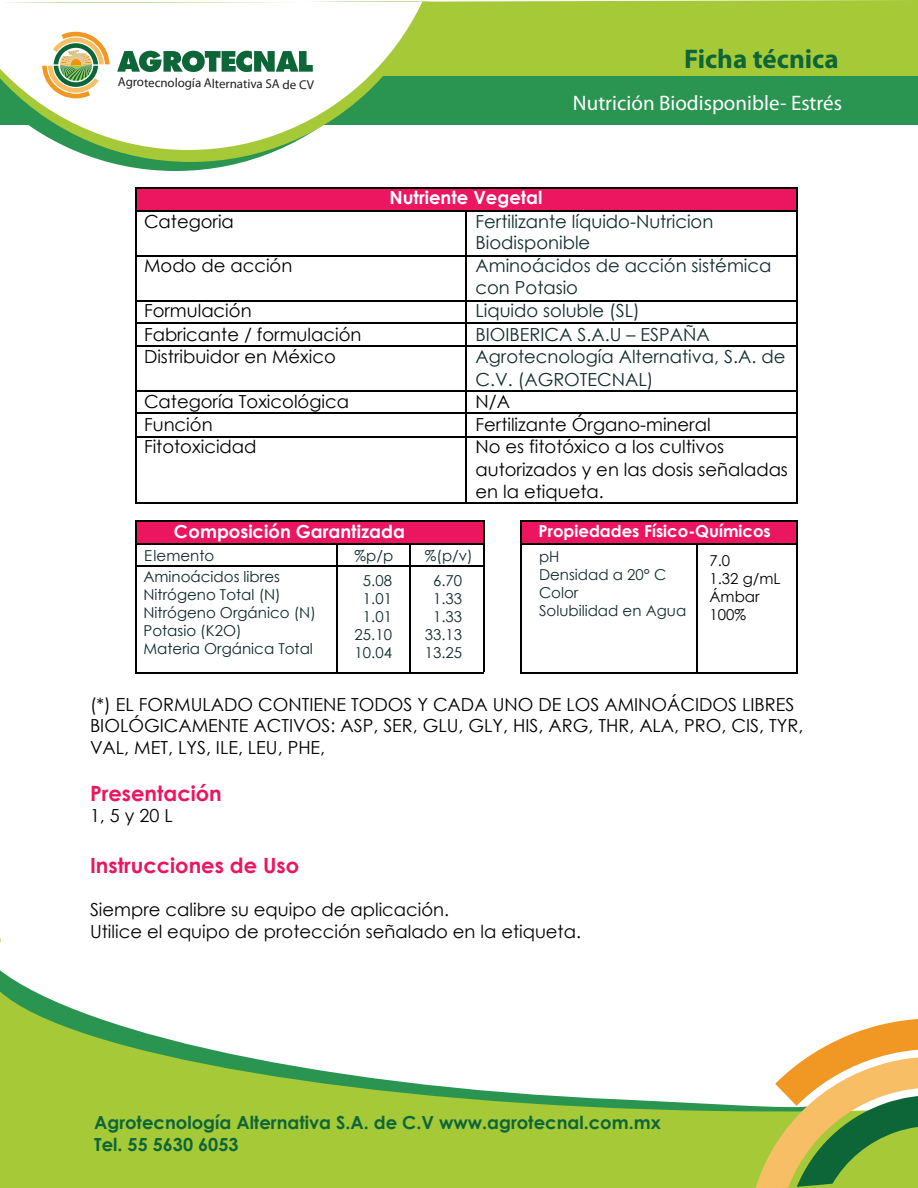
<style>
.page{position:relative;width:918px;height:1188px;background:#fff}
.page>*{position:absolute;margin:0;border:0;box-sizing:border-box;transform-origin:0 0}
.t1{font:700 27px "Myriad Pro";color:#0c6638}
.t2{font:700 21px "Century Gothic";color:#ec1560}
.t3{font:21px "Myriad Pro";color:#fff}
.t4{font:18px/22.5px "Century Gothic";color:#000}
.t5{font:18px/22.5px "Century Gothic";color:#122c2e}
.t6{font:18px/21.6px "Century Gothic";color:#020202}
.t7{font:700 18px/21.6px "Century Gothic";color:#0c6638}
.t8{font:700 18px "Century Gothic";color:#fff}
.t9{font:700 16.5px "Century Gothic";color:#fff}
.t10{font:15px/18px "Century Gothic";color:#0e292c;text-align:center}
.t11{font:15px/18px "Century Gothic";color:#122c2e}
.t12{font:15px/18px "Century Gothic";color:#000}
.t13{font:12.9px "Myriad Pro";color:#231f20}
</style>
<div class="page">
<div style="left:449px;top:0;width:469px;height:76px;background:#a6c938"></div>
<div style="left:0;top:76px;width:918px;height:49px;background:#2a9451"></div>
<svg style="left:108px;top:162px;width:135px;height:9px"></svg>
<svg style="left:73px;top:1px;width:376px;height:161px"></svg>
<svg style="left:0;top:1px;width:447px;height:149px"></svg>
<svg style="left:42px;top:32px;width:68px;height:66px"></svg>
<svg style="left:117px;top:51px;width:196px;height:21px"></svg>
<svg style="left:0;top:991px;width:755px;height:197px;fill:#a6c938"></svg>
<svg style="left:755px;top:1019px;width:163px;height:169px"></svg>
<div style="left:137px;top:188px;width:661px;height:22px;background:#ec1560"></div>
<hr style="left:137px;top:188px;width:660px;height:1px;background:#000">
<hr style="left:135px;top:189px;width:2px;height:21px;background:#000">
<hr style="left:137px;top:210px;width:328px;height:2px;background:#000">
<hr style="left:467px;top:210px;width:330px;height:2px;background:#000">
<svg style="left:797px;top:188px;width:1px;height:24px"></svg>
<hr style="left:135px;top:212px;width:2px;height:43px;background:#000">
<hr style="left:465px;top:212px;width:2px;height:43px;background:#000">
<hr style="left:797px;top:212px;width:1px;height:43px;background:#000">
<hr style="left:137px;top:255px;width:328px;height:2px;background:#000">
<hr style="left:467px;top:255px;width:330px;height:2px;background:#000">
<hr style="left:135px;top:257px;width:2px;height:43px;background:#000">
<hr style="left:465px;top:257px;width:2px;height:43px;background:#000">
<hr style="left:797px;top:257px;width:1px;height:43px;background:#000">
<hr style="left:137px;top:300px;width:328px;height:2px;background:#000">
<hr style="left:467px;top:300px;width:330px;height:2px;background:#000">
<hr style="left:135px;top:302px;width:2px;height:21px;background:#000">
<hr style="left:465px;top:302px;width:2px;height:21px;background:#000">
<hr style="left:137px;top:323px;width:328px;height:1px;background:#000">
<hr style="left:467px;top:323px;width:330px;height:1px;background:#000">
<hr style="left:135px;top:324px;width:2px;height:21px;background:#000">
<hr style="left:465px;top:324px;width:2px;height:21px;background:#000">
<hr style="left:137px;top:345px;width:328px;height:2px;background:#000">
<hr style="left:467px;top:345px;width:330px;height:2px;background:#000">
<svg style="left:797px;top:300px;width:1px;height:47px"></svg>
<hr style="left:135px;top:347px;width:2px;height:43px;background:#000">
<hr style="left:465px;top:347px;width:2px;height:43px;background:#000">
<hr style="left:797px;top:347px;width:1px;height:43px;background:#000">
<hr style="left:137px;top:390px;width:328px;height:2px;background:#000">
<hr style="left:467px;top:390px;width:330px;height:2px;background:#000">
<hr style="left:135px;top:392px;width:2px;height:21px;background:#000">
<hr style="left:465px;top:392px;width:2px;height:21px;background:#000">
<hr style="left:137px;top:413px;width:328px;height:1px;background:#000">
<hr style="left:467px;top:413px;width:330px;height:1px;background:#000">
<hr style="left:135px;top:414px;width:2px;height:23px;background:#000">
<hr style="left:465px;top:414px;width:2px;height:23px;background:#000">
<hr style="left:137px;top:437px;width:328px;height:1px;background:#000">
<hr style="left:467px;top:437px;width:330px;height:1px;background:#000">
<svg style="left:797px;top:390px;width:1px;height:48px"></svg>
<hr style="left:135px;top:438px;width:2px;height:65px;background:#000">
<hr style="left:137px;top:503px;width:328px;height:1px;background:#000">
<hr style="left:465px;top:438px;width:2px;height:65px;background:#000">
<hr style="left:467px;top:503px;width:330px;height:1px;background:#000">
<hr style="left:797px;top:438px;width:1px;height:65px;background:#000">
<div style="left:137px;top:520px;width:348px;height:23px;background:#ec1560"></div>
<div style="left:522px;top:520px;width:276px;height:23px;background:#ec1560"></div>
<hr style="left:137px;top:520px;width:348px;height:2px;background:#000">
<hr style="left:522px;top:520px;width:275px;height:2px;background:#000">
<hr style="left:135px;top:522px;width:2px;height:21px;background:#000">
<hr style="left:483px;top:522px;width:2px;height:21px;background:#000">
<hr style="left:136px;top:543px;width:347px;height:1px;background:#000">
<hr style="left:522px;top:543px;width:140px;height:1px;background:#000">
<hr style="left:636px;top:543px;width:161px;height:1px;background:#000">
<hr style="left:135px;top:544px;width:2px;height:21px;background:#000">
<hr style="left:336px;top:544px;width:2px;height:21px;background:#000">
<hr style="left:409px;top:544px;width:2px;height:129px;background:#000">
<hr style="left:483px;top:544px;width:2px;height:21px;background:#000">
<hr style="left:137px;top:565px;width:347px;height:2px;background:#000">
<svg style="left:521px;top:520px;width:1px;height:47px"></svg>
<svg style="left:797px;top:520px;width:1px;height:47px"></svg>
<hr style="left:135px;top:567px;width:2px;height:105px;background:#000">
<hr style="left:137px;top:672px;width:199px;height:1px;background:#000">
<hr style="left:336px;top:567px;width:2px;height:105px;background:#000">
<hr style="left:338px;top:672px;width:146px;height:1px;background:#000">
<hr style="left:483px;top:567px;width:2px;height:105px;background:#000">
<hr style="left:521px;top:567px;width:1px;height:105px;background:#000">
<hr style="left:522px;top:672px;width:140px;height:1px;background:#000">
<hr style="left:697px;top:544px;width:1px;height:130px;background:#000">
<hr style="left:636px;top:672px;width:161px;height:1px;background:#000">
<hr style="left:797px;top:567px;width:1px;height:105px;background:#000">
<p class="t13" style="left:118px;top:74px;width:197px;rotate:1deg">Agrotecnología Alternativa SA de CV</p>
<p class="t8" style="left:389px;top:186px;width:154px">Nutriente Vegetal</p>
<h1 class="t1" style="left:684px;top:41px;width:156px">Ficha técnica</h1>
<p class="t3" style="left:573px;top:90px;width:271px">Nutrición Biodisponible- Estrés</p>
<p class="t4" style="left:144px;top:210px;width:91px">Categoria</p>
<p class="t5" style="left:476px;top:211px;width:239px;line-height:21px">Fertilizante líquido-Nutricion<br>Biodisponible</p>
<p class="t4" style="left:144px;top:253px;width:150px">Modo de acción</p>
<p class="t5" style="left:476px;top:253px;width:297px">Aminoácidos de acción sistémica con Potasio</p>
<p class="t4" style="left:144px;top:298px;width:109px">Formulación</p>
<p class="t5" style="left:476px;top:298px;width:166px">Liquido soluble (SL)</p>
<p class="t4" style="left:144px;top:322px;width:219px">Fabricante / formulación</p>
<p class="t5" style="left:476px;top:322px;width:236px">BIOIBERICA S.A.U – ESPAÑA</p>
<p class="t4" style="left:144px;top:345px;width:193px">Distribuidor en México</p>
<p class="t5" style="left:476px;top:345px;width:311px">Agrotecnología Alternativa, S.A. de<br>C.V. (AGROTECNAL)</p>
<p class="t4" style="left:144px;top:390px;width:207px">Categoría Toxicológica</p>
<p class="t4" style="left:476px;top:390px;width:36px">N/A</p>
<p class="t4" style="left:144px;top:412px;width:70px">Función</p>
<p class="t4" style="left:476px;top:412px;width:237px">Fertilizante Órgano-mineral</p>
<p class="t4" style="left:144px;top:435px;width:114px">Fitotoxicidad</p>
<p class="t4" style="left:476px;top:435px;width:314px">No es fitotóxico a los cultivos autorizados y en las dosis señaladas en la etiqueta.</p>
<p class="t8" style="left:174px;top:521px;width:232px">Composición Garantizada</p>
<p class="t10" style="left:144px;top:546px;width:72px">Elemento</p>
<p class="t10" style="left:355px;top:546px;width:40px">%p/p</p>
<p class="t10" style="left:425px;top:546px;width:49px">%(p/v)</p>
<p class="t10" style="left:355px;top:572px;width:39px">5.08<br>1.01<br>1.01<br>25.10<br>10.04</p>
<p class="t10" style="left:425px;top:572px;width:39px">6.70<br>1.33<br>1.33<br>33.13<br>13.25</p>
<p class="t9" style="left:539px;top:521px;width:234px">Propiedades Físico-Químicos</p>
<p class="t12" style="left:710px;top:551px;width:72px">7.0<br>1.32 g/mL<br>Ámbar<br>100%</p>
<p class="t11" style="left:539px;top:548px;width:149px">pH<br>Densidad a 20° C<br>Color<br>Solubilidad en Agua</p>
<p class="t10" style="left:143px;top:568px;width:174px;text-align:left">Aminoácidos libres<br>Nitrógeno Total (N)<br>Nitrógeno Orgánico (N)<br>Potasio (K2O)<br>Materia Orgánica Total</p>
<p class="t4" style="left:90px;top:693px;width:715px;line-height:21.6px">(*) EL FORMULADO CONTIENE TODOS Y CADA UNO DE LOS AMINOÁCIDOS LIBRES<br>BIOLÓGICAMENTE ACTIVOS: ASP, SER, GLU, GLY, HIS, ARG, THR, ALA, PRO, CIS, TYR,<br>VAL, MET, LYS, ILE, LEU, PHE,</p>
<p class="t2" style="left:90px;top:780px;width:133px">Presentación</p>
<p class="t6" style="left:90px;top:805px;width:84px">1, 5 y 20 L</p>
<p class="t2" style="left:90px;top:852px;width:211px">Instrucciones de Uso</p>
<p class="t6" style="left:90px;top:898px;width:493px">Siempre calibre su equipo de aplicación.<br>Utilice el equipo de protección señalado en la etiqueta.</p>
<p class="t7" style="left:94px;top:1111px;width:568px">Agrotecnología Alternativa S.A. de C.V www.agrotecnal.com.mx<br>Tel. 55 5630 6053</p>
</div>
